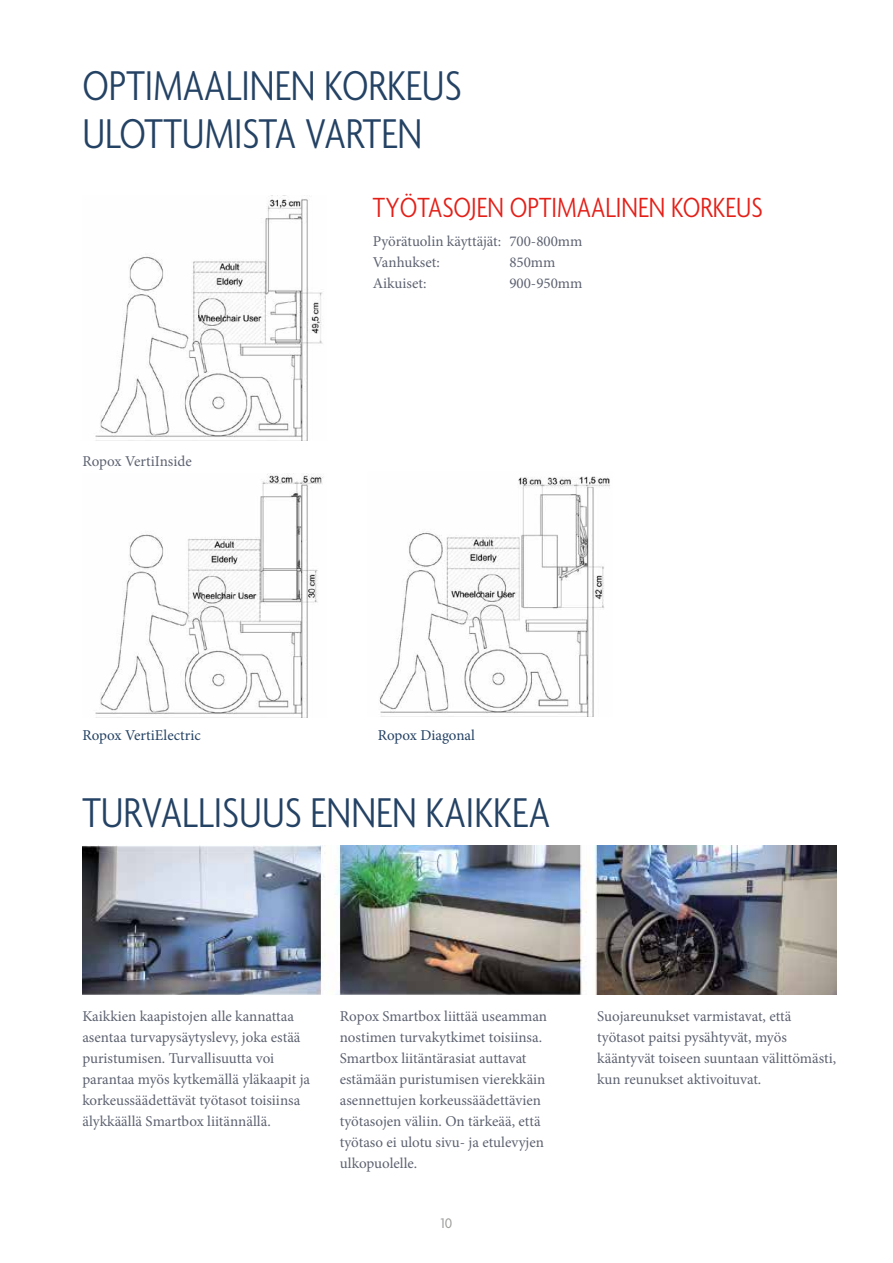
<style>
.page{position:relative;width:893px;height:1263px;background:#fff}
.page>*{position:absolute;margin:0;border:0;box-sizing:border-box;transform-origin:0 0}
.t1{font:300 condensed 45px/48px "Agenda";color:#244264}
.t2{font:300 condensed 30px "Agenda";color:#e41f18}
.t3{font:15px/21px "Minion Pro";color:#5d6270}
.t4{font:15px "Minion Pro";color:#244264}
.t5{font:15px "Agenda";color:#9d9d9c}
</style>
<div class="page">
<img style="left:82px;top:846px;width:754px;height:149px">
<img style="left:95px;top:199px;width:228px;height:241px">
<img style="left:95px;top:473px;width:229px;height:245px">
<img style="left:379px;top:476px;width:231px;height:241px">
<h1 class="t1" style="left:82px;top:65px;width:381px">OPTIMAALINEN KORKEUS<br>ULOTTUMISTA VARTEN</h1>
<h2 class="t2" style="left:373px;top:191px;width:391px">TYÖTASOJEN OPTIMAALINEN KORKEUS</h2>
<p class="t3" style="left:373px;top:231px;width:211px">Pyörätuolin käyttäjät: 700-800mm<br>Vanhukset:</p>
<p class="t3" style="left:509px;top:252px;width:48px">850mm</p>
<p class="t3" style="left:82px;top:451px;width:111px">Ropox VertiInside</p>
<p class="t3" style="left:373px;top:273px;width:55px">Aikuiset:</p>
<p class="t3" style="left:509px;top:273px;width:75px">900-950mm</p>
<p class="t4" style="left:82px;top:726px;width:120px">Ropox VertiElectric</p>
<p class="t4" style="left:378px;top:726px;width:99px">Ropox Diagonal</p>
<h1 class="t1" style="left:82px;top:791px;width:469px">TURVALLISUUS ENNEN KAIKKEA</h1>
<p class="t3" style="left:82px;top:1006px;width:229px">Kaikkien kaapistojen alle kannattaa asentaa turvapysäytyslevy, joka estää puristumisen. Turvallisuutta voi parantaa myös kytkemällä yläkaapit ja korkeussäädettävät työtasot toisiinsa älykkäällä Smartbox liitännällä.</p>
<p class="t3" style="left:340px;top:1006px;width:209px">Ropox Smartbox liittää useamman nostimen turvakytkimet toisiinsa.<br>Smartbox liitäntärasiat auttavat estämään puristumisen vierekkäin asennettujen korkeussäädettävien työtasojen väliin. On tärkeää, että työtaso ei ulotu sivu- ja etulevyjen ulkopuolelle.</p>
<p class="t3" style="left:597px;top:1006px;width:240px">Suojareunukset varmistavat, että työtasot paitsi pysähtyvät, myös kääntyvät toiseen suuntaan välittömästi, kun reunukset aktivoituvat.</p>
<p class="t5" style="left:441px;top:1215px;width:13px">10</p>
</div>
